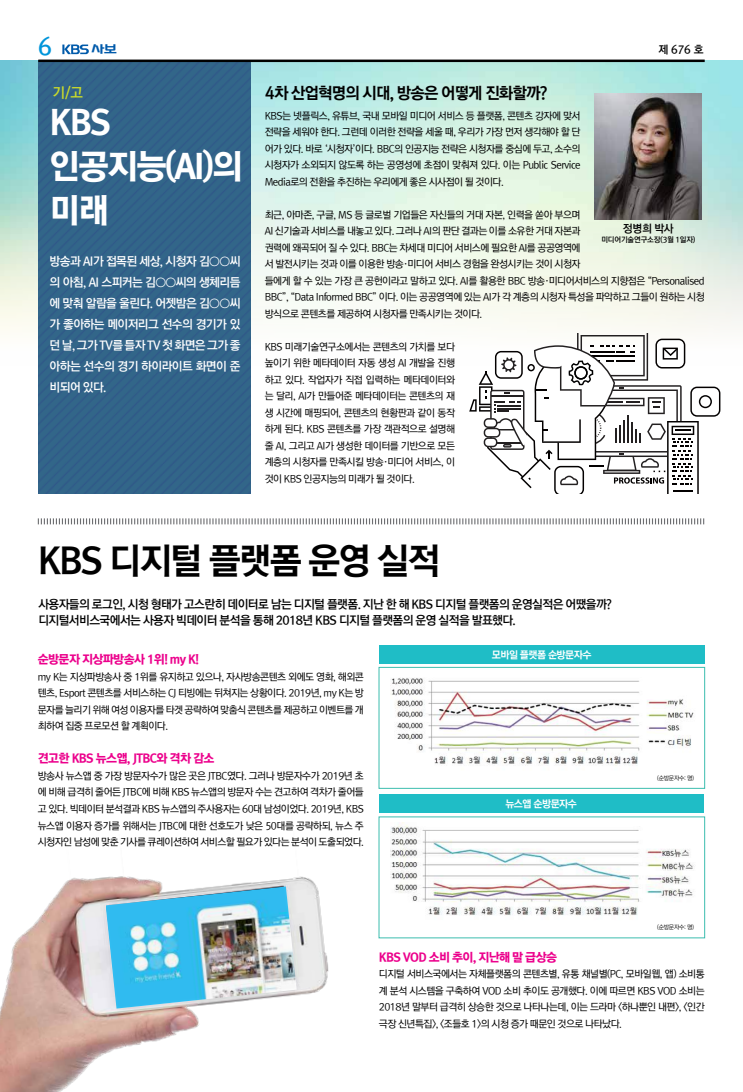
<style>
.page{position:relative;width:743px;height:1092px;background:#fff}
.page>*{position:absolute;margin:0;border:0;box-sizing:border-box;transform-origin:0 0}
.t1{font:36px "Rix Go EB";letter-spacing:-.05em;color:#000}
.t2{font:34px/44px "Rix Go H";letter-spacing:-.05em;color:#fff}
.t3{font:23px "Rix Go B";color:#0095da}
.t4{font:16px "Rix Go EB";letter-spacing:-.05em;color:#000}
.t5{font:14.5px "KBSCI";color:#005aaa}
.t6{font:14px "Rix Go B";color:#cbdb2a}
.t7{font:12px/21px "Rix Go B";letter-spacing:-.05em;color:#fff;text-align:justify}
.t8{font:12px/16px "Rix Go B";letter-spacing:-.05em;color:#000}
.t9{font:12px "Rix Go H";letter-spacing:-.05em;color:#ec008c}
.t10{font:11px "Rix Go B";letter-spacing:-.025em;color:#000}
.t11{font:10.2px "Rix Go EB";letter-spacing:-.05em;color:#fff}
.t12{font:10px/16.5px "Rix Go M";letter-spacing:-.05em;color:#000;text-align:justify}
.t13{font:7.5px "Rix Go B";letter-spacing:-.025em;color:#000}
.t14{font:6px "Rix Go R";letter-spacing:-.05em;color:#000}
</style>
<div class="page">
<img style="left:0;top:61px;width:743px;height:272px">
<svg style="left:37px;top:518px;width:667px;height:7px"></svg>
<div style="left:379px;top:645px;width:325px;height:18px;background:#1fbdc6"></div>
<div style="left:379px;top:667px;width:326px;height:121px;background:#fff;border:1px solid #3cbdaf"></div>
<img style="left:391px;top:678px;width:303px;height:88px">
<div style="left:379px;top:794px;width:324px;height:18px;background:#1fbdc6"></div>
<img style="left:442px;top:829px;width:252px;height:87px">
<img style="left:38px;top:62px;width:213px;height:431px">
<svg style="left:469px;top:333px;width:251px;height:160px"></svg>
<img style="left:0;top:812px;width:442px;height:279px">
<img style="left:106px;top:886px;width:191px;height:122px">
<img style="left:595px;top:94px;width:107px;height:126px">
<hr style="left:38px;top:60px;width:666px;height:2px;background:#000">
<svg style="left:62px;top:44px;width:27px;height:10px"></svg>
<h3 class="t3" style="left:38px;top:31px;width:15px">6</h3>
<h3 class="t5" style="left:91px;top:43px;width:27px">사보</h3>
<p class="t10" style="left:658px;top:42px;width:46px">제 676 호</p>
<h3 class="t6" style="left:52px;top:83px;width:32px">기/고</h3>
<h2 class="t2" style="left:50px;top:99px;width:195px">KBS 인공지능(AI)의 미래</h2>
<p class="t7" style="left:50px;top:250px;width:192px">방송과 AI가 접목된 세상, 시청자 김○○씨 의 아침, AI 스피커는 김○○씨의 생체리듬 에 맞춰 알람을 울린다. 어젯밤은 김○○씨 가 좋아하는 메이저리그 선수의 경기가 있 던 날, 그가 TV를 틀자 TV 첫 화면은 그가 좋 아하는 선수의 경기 하이라이트 화면이 준 비되어 있다.</p>
<h3 class="t4" style="left:265px;top:82px;width:284px">4차 산업혁명의 시대, 방송은 어떻게 진화할까?</h3>
<p class="t12" style="left:265px;top:107px;width:317px">KBS는 넷플릭스, 유튜브, 국내 모바일 미디어 서비스 등 플랫폼, 콘텐츠 강자에 맞서 전략을 세워야 한다. 그런데 이러한 전략을 세울 때, 우리가 가장 먼저 생각해야 할 단 어가 있다. 바로 ‘시청자’이다. BBC의 인공지능 전략은 시청자를 중심에 두고, 소수의 시청자가 소외되지 않도록 하는 공영성에 초점이 맞춰져 있다. 이는 Public Service Media로의 전환을 추진하는 우리에게 좋은 시사점이 될 것이다.</p>
<p class="t12" style="left:265px;top:206px;width:441px;text-align:left">최근, 아마존, 구글, MS 등 글로벌 기업들은 자신들의 거대 자본, 인력을 쏟아 부으며<br>AI 신기술과 서비스를 내놓고 있다. 그러나 AI의 판단 결과는 이를 소유한 거대 자본과<br>권력에 왜곡되어 질 수 있다. BBC는 차세대 미디어 서비스에 필요한 AI를 공공영역에<br>서 발전시키는 것과 이를 이용한 방송·미디어 서비스 경험을 완성시키는 것이 시청자<br>들에게 할 수 있는 가장 큰 공헌이라고 말하고 있다. AI를 활용한 BBC 방송·미디어서비스의 지향점은 “Personalised BBC”, “Data Informed BBC” 이다. 이는 공공영역에 있는 AI가 각 계층의 시청자 특성을 파악하고 그들이 원하는 시청 방식으로 콘텐츠를 제공하여 시청자를 만족시키는 것이다.</p>
<p class="t12" style="left:265px;top:338px;width:192px">KBS 미래기술연구소에서는 콘텐츠의 가치를 보다 높이기 위한 메타데이터 자동 생성 AI 개발을 진행 하고 있다. 작업자가 직접 입력하는 메타데이터와 는 달리, AI가 만들어준 메타데이터는 콘텐츠의 재 생 시간에 매핑되어, 콘텐츠의 현황판과 같이 동작 하게 된다. KBS 콘텐츠를 가장 객관적으로 설명해 줄 AI, 그리고 AI가 생성한 데이터를 기반으로 모든 계층의 시청자를 만족시킬 방송·미디어 서비스, 이 것이 KBS 인공지능의 미래가 될 것이다.</p>
<p class="t10" style="left:623px;top:221px;width:53px">정병희 박사</p>
<p class="t13" style="left:601px;top:235px;width:95px">미디어기술연구소장(3월 1일자)</p>
<h1 class="t1" style="left:38px;top:536px;width:404px">KBS 디지털 플랫폼 운영 실적</h1>
<p class="t8" style="left:38px;top:595px;width:575px">사용자들의 로그인, 시청 형태가 고스란히 데이터로 남는 디지털 플랫폼. 지난 한 해 KBS 디지털 플랫폼의 운영실적은 어땠을까? 디지털서비스국에서는 사용자 빅데이터 분석을 통해 2018년 KBS 디지털 플랫폼의 운영 실적을 발표했다.</p>
<p class="t9" style="left:38px;top:651px;width:162px">순방문자 지상파방송사 1위! my K!</p>
<p class="t12" style="left:38px;top:668px;width:327px">my K는 지상파방송사 중 1위를 유지하고 있으나, 자사방송콘텐츠 외에도 영화, 해외콘 텐츠, Esport 콘텐츠를 서비스하는 CJ 티빙에는 뒤쳐지는 상황이다. 2019년, my K는 방 문자를 늘리기 위해 여성 이용자를 타겟 공략하여 맞춤식 콘텐츠를 제공하고 이벤트를 개 최하여 집중 프로모션 할 계획이다.</p>
<p class="t9" style="left:38px;top:750px;width:178px">견고한 KBS 뉴스앱, JTBC와 격차 감소</p>
<p class="t12" style="left:38px;top:767px;width:327px">방송사 뉴스앱 중 가장 방문자수가 많은 곳은 JTBC였다. 그러나 방문자수가 2019년 초 에 비해 급격히 줄어든 JTBC에 비해 KBS 뉴스앱의 방문자 수는 견고하여 격차가 줄어들 고 있다. 빅데이터 분석결과 KBS 뉴스앱의 주사용자는 60대 남성이었다. 2019년, KBS 뉴스앱 이용자 증가를 위해서는 JTBC에 대한 선호도가 낮은 50대를 공략하되, 뉴스 주 시청자인 남성에 맞춘 기사를 큐레이션하여 서비스할 필요가 있다는 분석이 도출되었다.</p>
<p class="t11" style="left:492px;top:647px;width:101px">모바일 플랫폼 순방문자수</p>
<p class="t11" style="left:505px;top:797px;width:73px">뉴스앱 순방문자수</p>
<p class="t14" style="left:657px;top:773px;width:39px">(순방문자수: 명)</p>
<p class="t14" style="left:657px;top:923px;width:39px">(순방문자수: 명)</p>
<p class="t9" style="left:379px;top:948px;width:180px">KBS VOD 소비 추이, 지난해 말 급상승</p>
<p class="t12" style="left:379px;top:965px;width:327px">디지털 서비스국에서는 자체플랫폼의 콘텐츠별, 유통 채널별(PC, 모바일웹, 앱) 소비통 계 분석 시스템을 구축하여 VOD 소비 추이도 공개했다. 이에 따르면 KBS VOD 소비는 2018년 말부터 급격히 상승한 것으로 나타나는데, 이는 드라마 &lt;하나뿐인 내편&gt;, &lt;인간 극장 신년특집&gt;, &lt;조들호 1&gt;의 시청 증가 때문인 것으로 나타났다.</p>
</div>
